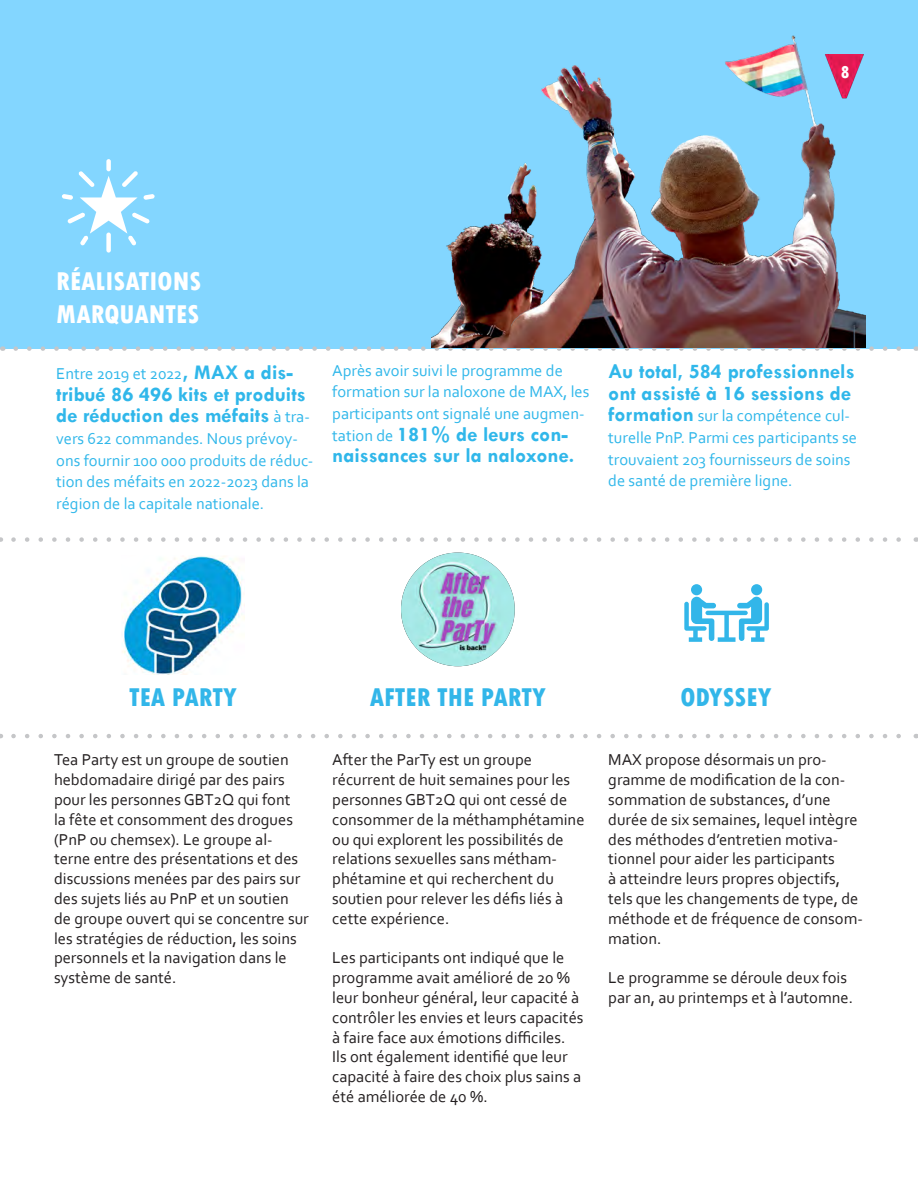
<style>
.page{position:relative;width:918px;height:1188px;background:#fff}
.page>*{position:absolute;margin:0;border:0;box-sizing:border-box;transform-origin:0 0}
.t1{font:800 condensed 27px "Tw Cen";color:#32b6e9}
.t2{font:800 condensed 27px/32.4px "Tw Cen";color:#fff}
.t3{font:700 21px/21.6px "Tw Cen";color:#30b7ea}
.t4{font:800 condensed 18px "Tw Cen";color:#fff}
.t5{font:16.5px/19.8px "Corbel";color:#231f20}
.t6{font:16.5px/21.6px "Corbel";color:#30b7ea}
.s1{font-family:"Tw Cen";font-weight:700;font-size:22.5px}
.s2{font-family:"Tw Cen";font-weight:700;font-size:21px}
.s3{font-family:"Corbel";font-weight:400;font-size:16.5px}
</style>
<div class="page">
<div style="left:0;top:0;width:918px;height:349px;background:#83d6ff"></div>
<img style="left:401px;top:553px;width:114px;height:113px;border-radius:57px">
<div style="left:691px;top:584px;width:11px;height:11px;background:#32b6e9;border-radius:50%"></div>
<div style="left:751px;top:584px;width:11px;height:11px;background:#32b6e9;border-radius:50%"></div>
<svg style="left:684px;top:597px;width:85px;height:45px"></svg>
<svg style="left:16px;top:346px;width:885px;height:5px"></svg>
<img style="left:122px;top:556px;width:123px;height:118px">
<svg style="left:13px;top:734px;width:888px;height:4px"></svg>
<svg style="left:13px;top:537px;width:888px;height:5px"></svg>
<div style="left:106px;top:159px;width:5px;height:12px;background:#fff;border-radius:2px"></div>
<div style="left:106px;top:233px;width:5px;height:20px;background:#fff;border-radius:2px"></div>
<svg style="left:62px;top:171px;width:93px;height:74px"></svg>
<img style="left:432px;top:35px;width:433px;height:313px">
<img style="left:824px;top:54px;width:41px;height:44px">
<p class="t4" style="left:841px;top:61px;width:10px">8</p>
<p class="t2" style="left:56px;top:265px;width:147px">RÉALISATIONS<br>MARQUANTES</p>
<p class="t6" style="left:56px;top:362px;width:238px">Entre 2019 et 2022<span class="s1">,</span> <span class="s2">MAX a dis-</span></p>
<p class="t3" style="left:56px;top:383px;width:255px">tribué 86 496 kits et produits de réduction des méfaits <span class="s3">à tra-</span></p>
<p class="t6" style="left:56px;top:427px;width:259px">vers 622 commandes. Nous prévoy&shy;ons fournir 100 000 produits de réduc&shy;tion des méfaits en 2022-2023 dans la région de la capitale nationale.</p>
<p class="t6" style="left:332px;top:359px;width:259px">Après avoir suivi le programme de formation sur la naloxone de MAX, les participants ont signalé une augmen-</p>
<p class="t3" style="left:332px;top:423px;width:244px"><span class="s3">tation de</span> 181% de leurs con&shy;naissances sur la naloxone.</p>
<p class="t3" style="left:608px;top:360px;width:248px">Au total, 584 professionnels ont assisté à 16 sessions de</p>
<p class="t6" style="left:608px;top:405px;width:250px"><span class="s2">formation</span> sur la compétence cul&shy;turelle PnP. Parmi ces participants se trouvaient 203 fournisseurs de soins de santé de première ligne.</p>
<p class="t1" style="left:129px;top:682px;width:109px">TEA PARTY</p>
<p class="t1" style="left:370px;top:682px;width:178px">AFTER THE PARTY</p>
<p class="t1" style="left:681px;top:682px;width:92px">ODYSSEY</p>
<p class="t5" style="left:54px;top:750px;width:256px">Tea Party est un groupe de soutien hebdomadaire dirigé par des pairs pour les personnes GBT2Q qui font<br>la fête et consomment des drogues (PnP ou chemsex). Le groupe al&shy;terne entre des présentations et des discussions menées par des pairs sur des sujets liés au PnP et un soutien de groupe ouvert qui se concentre sur les stratégies de réduction, les soins personnels et la navigation dans le système de santé.</p>
<p class="t5" style="left:332px;top:750px;width:254px">After the ParTy est un groupe récurrent de huit semaines pour les personnes GBT2Q qui ont cessé de consommer de la méthamphétamine ou qui explorent les possibilités de relations sexuelles sans métham&shy;phétamine et qui recherchent du soutien pour relever les défis liés à cette expérience.</p>
<p class="t5" style="left:332px;top:948px;width:253px">Les participants ont indiqué que le programme avait amélioré de 20 % leur bonheur général, leur capacité à contrôler les envies et leurs capacités à faire face aux émotions difficiles.<br>Ils ont également identifié que leur capacité à faire des choix plus sains a été améliorée de 40 %.</p>
<p class="t5" style="left:608px;top:750px;width:256px">MAX propose désormais un pro&shy;gramme de modification de la con&shy;sommation de substances, d’une durée de six semaines, lequel intègre des méthodes d’entretien motiva&shy;tionnel pour aider les participants<br>à atteindre leurs propres objectifs, tels que les changements de type, de méthode et de fréquence de consom&shy;mation.</p>
<p class="t5" style="left:608px;top:967px;width:246px">Le programme se déroule deux fois par an, au printemps et à l’automne.</p>
</div>
